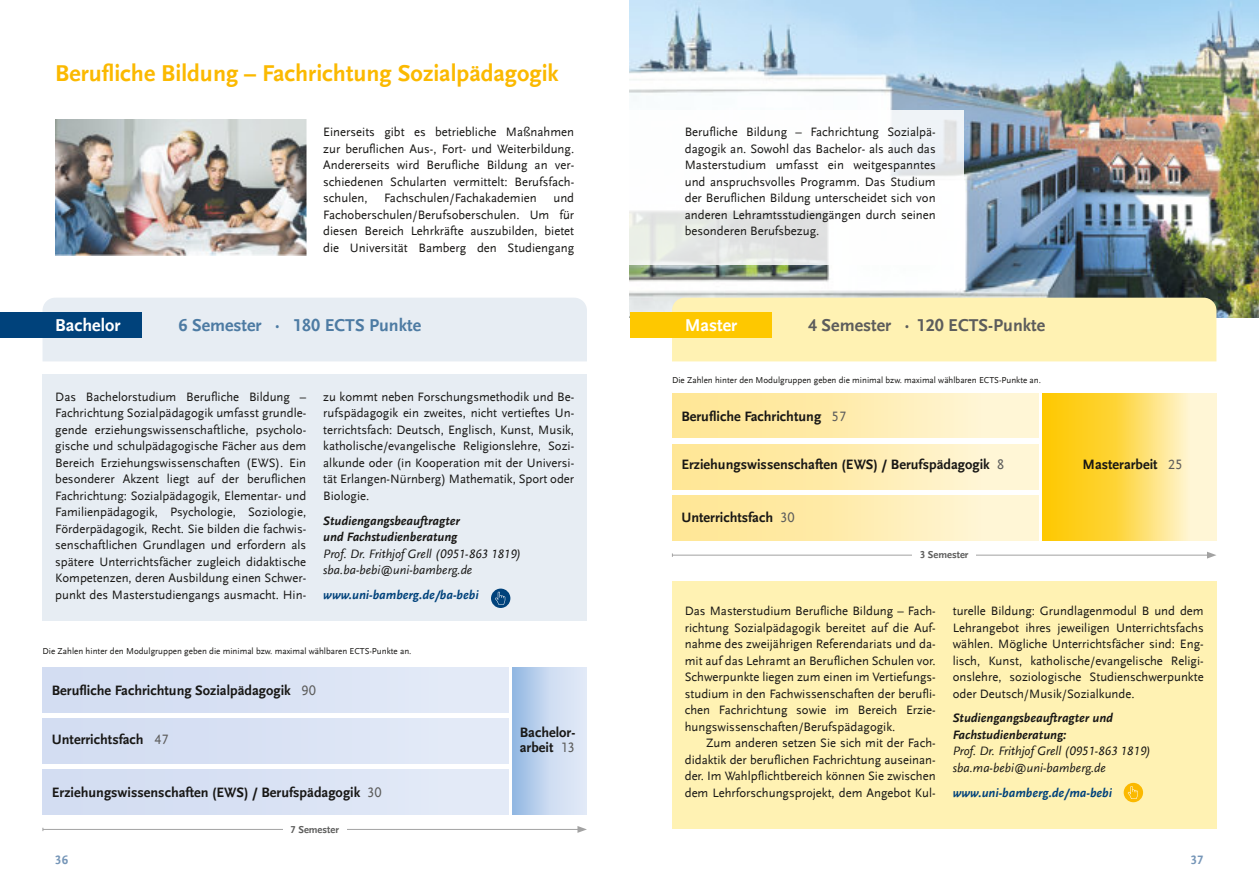
<style>
.page{position:relative;width:1259px;height:893px;background:#fff}
.page>*{position:absolute;margin:0;border:0;box-sizing:border-box;transform-origin:0 0}
.t1{font:700 24px "UB Scala Sans";color:#fbb900}
.t2{font:700 18px "UB Scala Sans";color:#5d5d5c}
.t3{font:700 18px "UB Scala Sans";color:#4d7ba3}
.t4{font:700 18px "UB Scala Sans";color:#fff}
.t5{font:700 14.25px "UB Scala Sans";color:#181715}
.t6{font:14.25px "UB Scala Sans";color:#5d5d5c}
.t7{font:12.75px "UB Scala Sans";color:#181715}
.t8{font:italic 12.75px "UB Scala Sans";color:#181715}
.t9{font:italic 700 12.75px "UB Scala Sans";color:#181715}
.t10{font:italic 700 12.75px "UB Scala Sans";color:#00427b}
.t11{font:700 12.75px "UB Scala Sans";color:#7696b8}
.t12{font:700 10.5px "UB Scala Sans";color:#5d5d5c}
.t13{font:9px "UB Scala Sans";color:#181715}
</style>
<div class="page">
<img style="left:629px;top:0;width:630px;height:318px">
<div style="left:43px;top:298px;width:544px;height:63px;background:#e7edf3"></div>
<div style="left:43px;top:374px;width:544px;height:247px;background:#e7edf3"></div>
<div style="left:672px;top:582px;width:544px;height:247px;background:#fff2b3"></div>
<div style="left:0;top:313px;width:141px;height:25px;background:#00427b"></div>
<div style="left:672px;top:298px;width:544px;height:63px;background:#fff2b3"></div>
<div style="left:630px;top:313px;width:141px;height:25px;background:#fec800"></div>
<svg style="left:577px;top:826px;width:10px;height:7px"></svg>
<hr style="left:43px;top:829px;width:537px;height:1px;background:#a2a2a2">
<div style="left:283px;top:825px;width:64px;height:9px;background:#fff"></div>
<div style="left:491px;top:589px;width:19px;height:19px;background:#00427b;border-radius:50%"></div>
<svg style="left:495px;top:592px;width:10px;height:13px"></svg>
<svg style="left:1123px;top:783px;width:20px;height:19px"></svg>
<svg style="left:1127px;top:786px;width:11px;height:13px"></svg>
<div style="left:43px;top:668px;width:465px;height:44px;background:#d9e2f4"></div>
<div style="left:43px;top:719px;width:465px;height:44px;background:#d9e2f4"></div>
<div style="left:513px;top:668px;width:74px;height:146px;background:linear-gradient(to right,#9cbde5,#eceffa)"></div>
<div style="left:43px;top:770px;width:465px;height:44px;background:#d9e2f4"></div>
<div style="left:672px;top:393px;width:366px;height:45px;background:linear-gradient(to right,#ffe48d,#fff7da)"></div>
<div style="left:672px;top:444px;width:366px;height:45px;background:linear-gradient(to right,#ffe48d,#fff7da)"></div>
<div style="left:672px;top:495px;width:366px;height:45px;background:linear-gradient(to right,#ffe48d,#fff7da)"></div>
<svg style="left:1042px;top:393px;width:174px;height:147px;background:#fedc60"></svg>
<svg style="left:1207px;top:552px;width:9px;height:7px"></svg>
<hr style="left:672px;top:555px;width:537px;height:1px;background:#a2a2a2">
<div style="left:912px;top:551px;width:64px;height:9px;background:#fff"></div>
<img style="left:55px;top:119px;width:251px;height:136px">
<div style="left:629px;top:110px;width:335px;height:155px;background:#fff;opacity:.85"></div>
<p class="t1" style="left:55px;top:64px;width:505px">Berufliche Bildung – Fachrichtung Sozialpädagogik</p>
<p class="t7" style="left:323px;top:127px;width:252px">Einerseits gibt es betriebliche Maßnahmen</p>
<p class="t7" style="left:323px;top:144px;width:252px">zur beruflichen Aus-, Fort- und Weiterbildung.</p>
<p class="t7" style="left:323px;top:160px;width:252px">Andererseits wird Berufliche Bildung an ver-</p>
<p class="t7" style="left:323px;top:177px;width:252px">schiedenen Schularten vermittelt: Berufsfach-</p>
<p class="t7" style="left:323px;top:193px;width:46px">schulen,</p>
<p class="t7" style="left:384px;top:193px;width:154px">Fachschulen/Fachakademien</p>
<p class="t7" style="left:553px;top:193px;width:22px">und</p>
<p class="t7" style="left:323px;top:210px;width:252px">Fachoberschulen/Berufsoberschulen. Um für</p>
<p class="t7" style="left:323px;top:226px;width:252px">diesen Bereich Lehrkräfte auszubilden, bietet</p>
<p class="t7" style="left:323px;top:243px;width:252px">die Universität Bamberg den Studiengang</p>
<p class="t7" style="left:685px;top:127px;width:252px">Berufliche Bildung – Fachrichtung Sozialpä-</p>
<p class="t7" style="left:685px;top:144px;width:252px">dagogik an. Sowohl das Bachelor- als auch das</p>
<p class="t7" style="left:685px;top:160px;width:252px">Masterstudium umfasst ein weitgespanntes</p>
<p class="t7" style="left:685px;top:177px;width:252px">und anspruchsvolles Programm. Das Studium</p>
<p class="t7" style="left:685px;top:193px;width:252px">der Beruflichen Bildung unterscheidet sich von</p>
<p class="t7" style="left:685px;top:210px;width:252px">anderen Lehramtsstudiengängen durch seinen</p>
<p class="t7" style="left:685px;top:226px;width:136px">besonderen Berufsbezug.</p>
<p class="t4" style="left:55px;top:318px;width:67px">Bachelor</p>
<p class="t3" style="left:179px;top:318px;width:244px">6 Semester · 180 ECTS Punkte</p>
<p class="t4" style="left:685px;top:318px;width:54px">Master</p>
<p class="t2" style="left:808px;top:318px;width:239px">4 Semester · 120 ECTS-Punkte</p>
<p class="t7" style="left:55px;top:391px;width:252px">Das Bachelorstudium Berufliche Bildung –</p>
<p class="t7" style="left:55px;top:408px;width:252px">Fachrichtung Sozialpädagogik umfasst grundle-</p>
<p class="t7" style="left:55px;top:424px;width:252px">gende erziehungswissenschaftliche, psycholo-</p>
<p class="t7" style="left:55px;top:441px;width:252px">gische und schulpädagogische Fächer aus dem</p>
<p class="t7" style="left:55px;top:457px;width:252px">Bereich Erziehungswissenschaften (EWS). Ein</p>
<p class="t7" style="left:55px;top:474px;width:252px">besonderer Akzent liegt auf der beruflichen</p>
<p class="t7" style="left:55px;top:490px;width:252px">Fachrichtung: Sozialpädagogik, Elementar- und</p>
<p class="t7" style="left:55px;top:507px;width:252px">Familienpädagogik, Psychologie, Soziologie,</p>
<p class="t7" style="left:55px;top:523px;width:252px">Förderpädagogik, Recht. Sie bilden die fachwis-</p>
<p class="t7" style="left:55px;top:540px;width:252px">senschaftlichen Grundlagen und erfordern als</p>
<p class="t7" style="left:55px;top:556px;width:252px">spätere Unterrichtsfächer zugleich didaktische</p>
<p class="t7" style="left:55px;top:573px;width:252px">Kompetenzen, deren Ausbildung einen Schwer-</p>
<p class="t7" style="left:55px;top:589px;width:252px">punkt des Masterstudiengangs ausmacht. Hin-</p>
<p class="t7" style="left:323px;top:391px;width:252px">zu kommt neben Forschungsmethodik und Be-</p>
<p class="t7" style="left:323px;top:408px;width:252px">rufspädagogik ein zweites, nicht vertieftes Un-</p>
<p class="t7" style="left:323px;top:424px;width:252px">terrichtsfach: Deutsch, Englisch, Kunst, Musik,</p>
<p class="t7" style="left:323px;top:441px;width:252px">katholische/evangelische Religionslehre, Sozi-</p>
<p class="t7" style="left:323px;top:457px;width:252px">alkunde oder (in Kooperation mit der Universi-</p>
<p class="t7" style="left:323px;top:474px;width:252px">tät Erlangen-Nürnberg) Mathematik, Sport oder</p>
<p class="t7" style="left:323px;top:490px;width:48px">Biologie.</p>
<p class="t9" style="left:323px;top:515px;width:138px">Studiengangsbeauftragter</p>
<p class="t9" style="left:323px;top:532px;width:136px">und Fachstudienberatung</p>
<p class="t8" style="left:323px;top:548px;width:199px">Prof. Dr. Frithjof Grell (0951-863 1819)</p>
<p class="t8" style="left:323px;top:565px;width:151px">sba.ba-bebi@uni-bamberg.de</p>
<p class="t10" style="left:323px;top:589px;width:157px">www.uni-bamberg.de/ba-bebi</p>
<p class="t13" style="left:43px;top:647px;width:370px">Die Zahlen hinter den Modulgruppen geben die minimal bzw. maximal wählbaren ECTS-Punkte an.</p>
<p class="t5" style="left:52px;top:684px;width:240px">Berufliche Fachrichtung Sozialpädagogik</p>
<p class="t6" style="left:302px;top:684px;width:16px">90</p>
<p class="t5" style="left:52px;top:733px;width:93px">Unterrichtsfach</p>
<p class="t6" style="left:154px;top:733px;width:16px">47</p>
<p class="t5" style="left:52px;top:787px;width:310px">Erziehungswissenschaften (EWS) / Berufspädagogik</p>
<p class="t6" style="left:367px;top:787px;width:16px">30</p>
<p class="t12" style="left:290px;top:825px;width:50px">7 Semester</p>
<p class="t5" style="left:520px;top:726px;width:57px">Bachelor-</p>
<p class="t5" style="left:520px;top:742px;width:35px">arbeit</p>
<p class="t6" style="left:560px;top:742px;width:16px">13</p>
<p class="t13" style="left:672px;top:376px;width:370px">Die Zahlen hinter den Modulgruppen geben die minimal bzw. maximal wählbaren ECTS-Punkte an.</p>
<p class="t5" style="left:681px;top:410px;width:141px">Berufliche Fachrichtung</p>
<p class="t6" style="left:832px;top:410px;width:16px">57</p>
<p class="t5" style="left:681px;top:459px;width:310px">Erziehungswissenschaften (EWS) / Berufspädagogik</p>
<p class="t6" style="left:997px;top:459px;width:9px">8</p>
<p class="t5" style="left:681px;top:511px;width:93px">Unterrichtsfach</p>
<p class="t6" style="left:780px;top:511px;width:16px">30</p>
<p class="t12" style="left:920px;top:551px;width:50px">3 Semester</p>
<p class="t5" style="left:1082px;top:459px;width:77px">Masterarbeit</p>
<p class="t6" style="left:1168px;top:459px;width:16px">25</p>
<p class="t7" style="left:685px;top:606px;width:252px">Das Masterstudium Berufliche Bildung – Fach-</p>
<p class="t7" style="left:685px;top:622px;width:252px">richtung Sozialpädagogik bereitet auf die Auf-</p>
<p class="t7" style="left:685px;top:639px;width:252px">nahme des zweijährigen Referendariats und da-</p>
<p class="t7" style="left:685px;top:655px;width:252px">mit auf das Lehramt an Beruflichen Schulen vor.</p>
<p class="t7" style="left:685px;top:672px;width:252px">Schwerpunkte liegen zum einen im Vertiefungs-</p>
<p class="t7" style="left:685px;top:688px;width:252px">studium in den Fachwissenschaften der berufli-</p>
<p class="t7" style="left:685px;top:705px;width:252px">chen Fachrichtung sowie im Bereich Erzie-</p>
<p class="t7" style="left:685px;top:721px;width:212px">hungswissenschaften/Berufspädagogik.</p>
<p class="t7" style="left:706px;top:738px;width:231px">Zum anderen setzen Sie sich mit der Fach-</p>
<p class="t7" style="left:685px;top:754px;width:252px">didaktik der beruflichen Fachrichtung auseinan-</p>
<p class="t7" style="left:685px;top:771px;width:252px">der. Im Wahlpflichtbereich können Sie zwischen</p>
<p class="t7" style="left:685px;top:787px;width:252px">dem Lehrforschungsprojekt, dem Angebot Kul-</p>
<p class="t7" style="left:952px;top:606px;width:252px">turelle Bildung: Grundlagenmodul B und dem</p>
<p class="t7" style="left:952px;top:622px;width:252px">Lehrangebot ihres jeweiligen Unterrichtsfachs</p>
<p class="t7" style="left:952px;top:639px;width:252px">wählen. Mögliche Unterrichtsfächer sind: Eng-</p>
<p class="t7" style="left:952px;top:655px;width:252px">lisch, Kunst, katholische/evangelische Religi-</p>
<p class="t7" style="left:952px;top:672px;width:252px">onslehre, soziologische Studienschwerpunkte</p>
<p class="t7" style="left:952px;top:688px;width:183px">oder Deutsch/Musik/Sozialkunde.</p>
<p class="t9" style="left:952px;top:713px;width:162px">Studiengangsbeauftragter und</p>
<p class="t9" style="left:952px;top:729px;width:115px">Fachstudienberatung:</p>
<p class="t8" style="left:952px;top:746px;width:199px">Prof. Dr. Frithjof Grell (0951-863 1819)</p>
<p class="t8" style="left:952px;top:762px;width:155px">sba.ma-bebi@uni-bamberg.de</p>
<p class="t10" style="left:952px;top:787px;width:161px">www.uni-bamberg.de/ma-bebi</p>
<p class="t11" style="left:55px;top:855px;width:14px">36</p>
<p class="t11" style="left:1191px;top:855px;width:14px">37</p>
</div>
